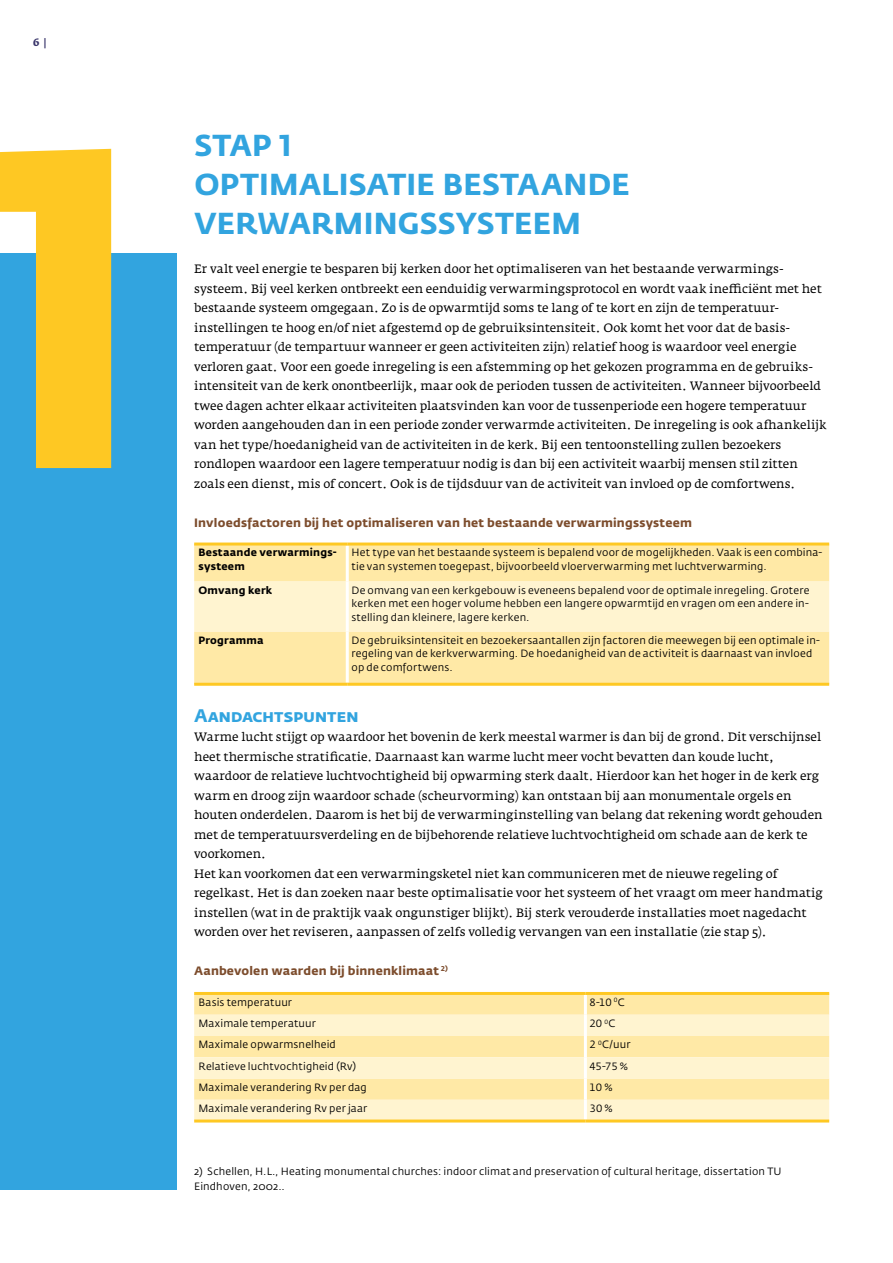
<style>
.page{position:relative;width:893px;height:1263px;background:#fff}
.page>*{position:absolute;margin:0;border:0;box-sizing:border-box;transform-origin:0 0}
.t1{font:700 450.3px "Fedra Sans Std";color:#fec823}
.t2{font:700 30px/39px "Fedra Sans Std";letter-spacing:.005em;color:#32a4df}
.t3{font:700 18px "Fedra Sans Std";letter-spacing:-.015em;color:#32a4df}
.t4{font:12px/19.5px "Fedra Serif A Std";color:#000}
.t5{font:700 12px "Fedra Sans Std";letter-spacing:.02em;color:#7c4c2c}
.t6{font:10.5px/13.5px "Fedra Sans Std";letter-spacing:.015em;color:#000}
.t7{font:700 10.5px/13.5px "Fedra Sans Std";letter-spacing:.025em;color:#000}
.t8{font:700 10.5px "Fedra Serif A Std";color:#3a366b}
</style>
<div class="page">
<div style="left:0;top:254px;width:177px;height:936px;background:#32a4df"></div>
<div style="left:194px;top:545px;width:635px;height:138px;background:#ffe9a6"></div>
<div style="left:194px;top:581px;width:635px;height:50px;background:#fff4d0"></div>
<hr style="left:346px;top:545px;width:3px;height:36px;background:#fff">
<hr style="left:346px;top:581px;width:3px;height:50px;background:#fff">
<hr style="left:346px;top:631px;width:3px;height:52px;background:#fff">
<hr style="left:194px;top:542px;width:153px;height:3px;background:#fec823">
<hr style="left:347px;top:542px;width:482px;height:3px;background:#fec823">
<hr style="left:194px;top:683px;width:153px;height:3px;background:#fec823">
<hr style="left:347px;top:683px;width:482px;height:3px;background:#fec823">
<div style="left:194px;top:995px;width:635px;height:20px;background:#ffe9a6"></div>
<svg style="left:194px;top:1015px;width:635px;height:104px;background:#ffefbf"></svg>
<hr style="left:584px;top:995px;width:3px;height:20px;background:#fff">
<hr style="left:584px;top:1015px;width:3px;height:21px;background:#fff">
<hr style="left:584px;top:1036px;width:3px;height:21px;background:#fff">
<hr style="left:584px;top:1057px;width:3px;height:21px;background:#fff">
<hr style="left:584px;top:1078px;width:3px;height:22px;background:#fff">
<hr style="left:584px;top:1100px;width:3px;height:19px;background:#fff">
<hr style="left:194px;top:992px;width:391px;height:3px;background:#fec823">
<hr style="left:585px;top:992px;width:244px;height:3px;background:#fec823">
<hr style="left:194px;top:1119px;width:391px;height:3px;background:#fec823">
<hr style="left:585px;top:1119px;width:244px;height:3px;background:#fec823">
<p class="t8" style="left:33px;top:36px;width:15px">6 |</p>
<h1 class="t1" style="left:-36px;top:19px;width:194px">1</h1>
<h2 class="t2" style="left:194px;top:126px;width:437px">STAP 1<br>OPTIMALISATIE BESTAANDE<br>VERWARMINGSSYSTEEM</h2>
<p class="t4" style="left:194px;top:259px;width:634px">Er valt veel energie te besparen bij kerken door het optimaliseren van het bestaande verwarmings&shy;systeem. Bij veel kerken ontbreekt een eenduidig verwarmingsprotocol en wordt vaak inefficiënt met het bestaande systeem omgegaan. Zo is de opwarmtijd soms te lang of te kort en zijn de temperatuur&shy;instellingen te hoog en/of niet afgestemd op de gebruiksintensiteit. Ook komt het voor dat de basis&shy;temperatuur (de tempartuur wanneer er geen activiteiten zijn) relatief hoog is waardoor veel energie verloren gaat. Voor een goede inregeling is een afstemming op het gekozen programma en de gebruiks&shy;intensiteit van de kerk onontbeerlijk, maar ook de perioden tussen de activiteiten. Wanneer bijvoorbeeld twee dagen achter elkaar activiteiten plaatsvinden kan voor de tussenperiode een hogere temperatuur worden aangehouden dan in een periode zonder verwarmde activiteiten. De inregeling is ook afhankelijk van het type/hoedanigheid van de activiteiten in de kerk. Bij een tentoonstelling zullen bezoekers rondlopen waardoor een lagere temperatuur nodig is dan bij een activiteit waarbij mensen stil zitten zoals een dienst, mis of concert. Ook is de tijdsduur van de activiteit van invloed op de comfortwens.</p>
<p class="t5" style="left:194px;top:515px;width:499px">Invloedsfactoren bij het optimaliseren van het bestaande verwarmingssysteem</p>
<p class="t7" style="left:198px;top:546px;width:140px">Bestaande verwarmings&shy;systeem</p>
<p class="t6" style="left:351px;top:546px;width:472px">Het type van het bestaande systeem is bepalend voor de mogelijkheden. Vaak is een combina&shy;tie van systemen toegepast, bijvoorbeeld vloerverwarming met luchtverwarming.</p>
<p class="t7" style="left:198px;top:583px;width:75px">Omvang kerk</p>
<p class="t6" style="left:351px;top:584px;width:459px;text-align:justify">De omvang van een kerkgebouw is eveneens bepalend voor de optimale inregeling. Grotere kerken met een hoger volume hebben een langere opwarmtijd en vragen om een andere in&shy;stelling dan kleinere, lagere kerken.</p>
<p class="t7" style="left:198px;top:633px;width:67px">Programma</p>
<p class="t6" style="left:351px;top:634px;width:470px">De gebruiksintensiteit en bezoekersaantallen zijn factoren die meewegen bij een optimale in&shy;regeling van de kerkverwarming. De hoedanigheid van de activiteit is daarnaast van invloed op de comfortwens.</p>
<h3 class="t3" style="left:194px;top:704px;width:166px">Aandachtspunten</h3>
<p class="t4" style="left:194px;top:727px;width:630px">Warme lucht stijgt op waardoor het bovenin de kerk meestal warmer is dan bij de grond. Dit verschijnsel heet thermische stratificatie. Daarnaast kan warme lucht meer vocht bevatten dan koude lucht, waardoor de relatieve luchtvochtigheid bij opwarming sterk daalt. Hierdoor kan het hoger in de kerk erg warm en droog zijn waardoor schade (scheurvorming) kan ontstaan bij aan monumentale orgels en houten onderdelen. Daarom is het bij de verwarminginstelling van belang dat rekening wordt gehouden met de temperatuursverdeling en de bijbehorende relatieve luchtvochtigheid om schade aan de kerk te voorkomen.<br>Het kan voorkomen dat een verwarmingsketel niet kan communiceren met de nieuwe regeling of regelkast. Het is dan zoeken naar beste optimalisatie voor het systeem of het vraagt om meer handmatig instellen (wat in de praktijk vaak ongunstiger blijkt). Bij sterk verouderde installaties moet nagedacht worden over het reviseren, aanpassen of zelfs volledig vervangen van een installatie (zie stap 5).</p>
<p class="t5" style="left:194px;top:963px;width:255px">Aanbevolen waarden bij binnenklimaat <sup>2)</sup></p>
<p class="t6" style="left:198px;top:995px;width:95px">Basis temperatuur</p>
<p class="t6" style="left:590px;top:995px;width:36px">8-10 <sup>0</sup>C</p>
<p class="t6" style="left:198px;top:1017px;width:119px">Maximale temperatuur</p>
<p class="t6" style="left:590px;top:1017px;width:27px">20 <sup>0</sup>C</p>
<p class="t6" style="left:198px;top:1038px;width:139px">Maximale opwarmsnelheid</p>
<p class="t6" style="left:590px;top:1038px;width:42px">2 <sup>0</sup>C/uur</p>
<p class="t6" style="left:198px;top:1059px;width:159px">Relatieve luchtvochtigheid (Rv)</p>
<p class="t6" style="left:590px;top:1059px;width:40px">45-75 %</p>
<p class="t6" style="left:198px;top:1081px;width:170px">Maximale verandering Rv per dag</p>
<p class="t6" style="left:590px;top:1081px;width:24px">10 %</p>
<p class="t6" style="left:198px;top:1102px;width:170px">Maximale verandering Rv per jaar</p>
<p class="t6" style="left:590px;top:1102px;width:25px">30 %</p>
<p class="t6" style="left:194px;top:1163px;width:589px;line-height:15px">2) Schellen, H.L., Heating monumental churches: indoor climat and preservation of cultural heritage, dissertation TU<br>Eindhoven, 2002..</p>
</div>
